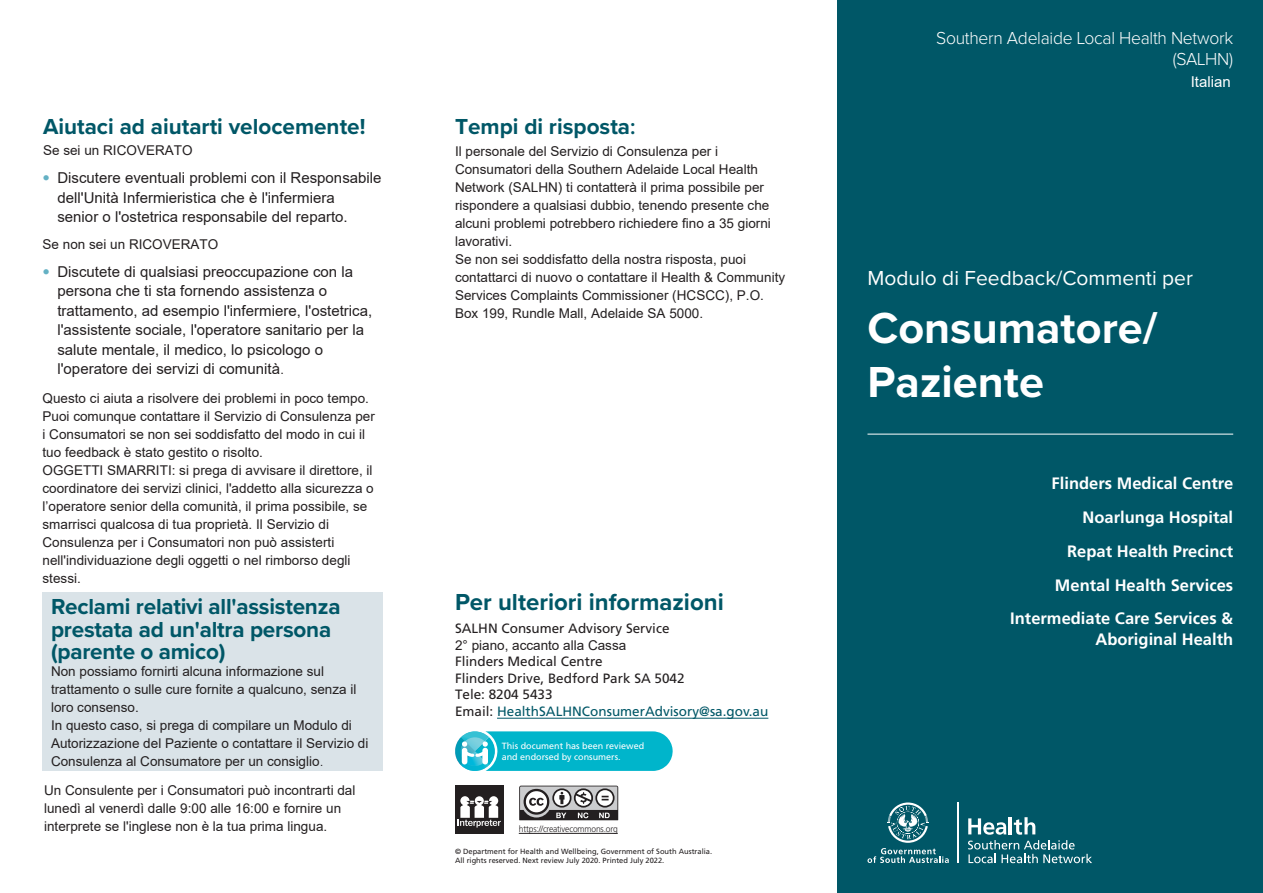
<style>
.page{position:relative;width:1263px;height:893px;background:#fff}
.page>*{position:absolute;margin:0;border:0;box-sizing:border-box;transform-origin:0 0}
.t1{font:700 45px/54px "Proxima Nova";color:#fff}
.Contact_Details{font:700 24px "Proxima Nova";color:#005767}
.Body_Copy_large{font:700 22.5px/22.5px "Proxima Nova";letter-spacing:-.01em;color:#005767}
.t2{font:21px "Proxima Nova";color:#fff}
.t3{font:300 18px/21px "Proxima Nova";letter-spacing:-.015em;color:#fff;text-align:right}
.Subheading_3{font:700 16.5px/21px "Frutiger";color:#fff;text-align:right}
.Body_Copy_large-2{font:15px/19.4px "Arial";color:#231f20}
.Bullet_Points_Copy_l{font:15px/19.5px "Arial";color:#231f20}
.t4{font:15px "Arial";color:#fff}
.Body_Copy_large-3{font:13.5px/18px "Arial";color:#231f20}
.Contact_Details-2{font:13.5px/16.5px "Frutiger";color:#231f20}
.t5{font:9px/10.5px "Frutiger";color:#fff}
.TTY_Mandatory_Statem{font:300 9px "Frutiger";letter-spacing:-.015em;color:#231f20;scale:.94 1}
.TTY_Mandatory_Statem-2{font:7.5px/9px "Frutiger";color:#231f20}
.s1{font-family:"Frutiger";font-weight:300;color:#64b1c4}
.s2{font-family:"Frutiger";font-weight:300}
.s3{font-weight:600}
.s4{font-family:"Arial"}
.s5{color:#005767}
</style>
<div class="page">
<div style="left:838px;top:0;width:425px;height:893px;background:#005767"></div>
<hr style="left:957px;top:803px;width:1px;height:60px;background:#fff">
<svg style="left:968px;top:817px;width:124px;height:46px"></svg>
<svg style="left:867px;top:802px;width:82px;height:61px"></svg>
<div style="left:43px;top:592px;width:340px;height:179px;background:#dae3e8"></div>
<svg style="left:455px;top:731px;width:218px;height:40px;background:#1cbcd0"></svg>
<div style="left:455px;top:785px;width:48px;height:49px;background:#231f20"></div>
<svg style="left:458px;top:796px;width:43px;height:31px"></svg>
<svg style="left:519px;top:786px;width:99px;height:34px"></svg>
<hr style="left:519px;top:833px;width:99px;height:1px;background:#231f20">
<hr style="left:867px;top:434px;width:366px;height:1px;background:#fff">
<hr style="left:497px;top:718px;width:271px;height:1px;background:#005767">
<p class="Body_Copy_large" style="left:43px;top:114px;width:324px">Aiutaci ad aiutarti velocemente!</p>
<p class="Body_Copy_large-3" style="left:43px;top:141px;width:151px">Se sei un RICOVERATO</p>
<p class="Bullet_Points_Copy_l" style="left:57px;top:168px;width:326px;text-indent:-15px"><span class="s1">•</span> Discutere eventuali problemi con il Responsabile dell'Unità Infermieristica che è l'infermiera<br>senior o l'ostetrica responsabile del reparto.</p>
<p class="Body_Copy_large-3" style="left:43px;top:235px;width:177px">Se non sei un RICOVERATO</p>
<p class="Bullet_Points_Copy_l" style="left:43px;top:262px;width:312px"><span class="s1">•</span> Discutete di qualsiasi preoccupazione con la</p>
<p class="Body_Copy_large-2" style="left:57px;top:281px;width:316px">persona che ti sta fornendo assistenza o trattamento, ad esempio l'infermiere, l'ostetrica, l'assistente sociale, l'operatore sanitario per la salute mentale, il medico, lo psicologo o l'operatore dei servizi di comunità<span class="s2">.</span></p>
<p class="Body_Copy_large-3" style="left:43px;top:389px;width:334px">Questo ci aiuta a risolvere dei problemi in poco tempo.<br>Puoi comunque contattare il Servizio di Consulenza per i Consumatori se non sei soddisfatto del modo in cui il tuo feedback è stato gestito o risolto.<br>OGGETTI SMARRITI: si prega di avvisare il direttore, il coordinatore dei servizi clinici, l'addetto alla sicurezza o l’operatore senior della comunità, il prima possibile, se smarrisci qualcosa di tua proprietà. Il Servizio di Consulenza per i Consumatori non può assisterti nell'individuazione degli oggetti o nel rimborso degli stessi.</p>
<p class="Body_Copy_large" style="left:51px;top:595px;width:291px">Reclami relativi all'assistenza prestata ad un'altra persona (parente o amico)</p>
<p class="Body_Copy_large-3" style="left:51px;top:662px;width:319px">Non possiamo fornirti alcuna informazione sul trattamento o sulle cure fornite a qualcuno, senza il loro consenso.<br>In questo caso, si prega di compilare un Modulo di Autorizzazione del Paziente o contattare il Servizio di Consulenza al Consumatore per un consiglio<span class="s2">.</span></p>
<p class="Body_Copy_large-3" style="left:44px;top:781px;width:313px">Un Consulente per i Consumatori può incontrarti dal lunedì al venerdì dalle 9:00 alle 16:00 e fornire un interprete se l'inglese non è la tua prima lingua.</p>
<p class="Body_Copy_large" style="left:455px;top:115px;width:182px">Tempi di risposta<span class="s3">:</span></p>
<p class="Body_Copy_large-3" style="left:455px;top:142px;width:332px">Il personale del Servizio di Consulenza per i Consumatori della Southern Adelaide Local Health Network (SALHN) ti contatterà il prima possibile per rispondere a qualsiasi dubbio, tenendo presente che alcuni problemi potrebbero richiedere fino a 35 giorni lavorativi.<br>Se non sei soddisfatto della nostra risposta, puoi contattarci di nuovo o contattare il Health &amp; Community Services Complaints Commissioner (HCSCC), P.O.<br>Box 199, Rundle Mall, Adelaide SA 5000.</p>
<p class="Contact_Details" style="left:455px;top:584px;width:270px">Per ulteriori informazioni</p>
<p class="Contact_Details-2" style="left:455px;top:620px;width:315px">SALHN Consumer Advisory Service<br><span class="s4">2° piano, accanto alla Cassa<br></span>Flinders Medical Centre<br>Flinders Drive, Bedford Park SA 5042<br>Tele: 8204 5433<br>Email: <span class="s5">HealthSALHNConsumerAdvisory@sa.gov.au</span></p>
<p class="t5" style="left:502px;top:741px;width:144px">This document has been reviewed and endorsed by consumers.</p>
<p class="TTY_Mandatory_Statem" style="left:519px;top:824px;width:107px">https://creativecommons.org</p>
<p class="TTY_Mandatory_Statem-2" style="left:455px;top:847px;width:259px">© Department for Health and Wellbeing, Government of South Australia.<br>All rights reserved. Next review July 2020. Printed July 2022.</p>
<p class="t3" style="left:936px;top:28px;width:299px">Southern Adelaide Local Health Network (SALHN)</p>
<p class="t4" style="left:1191px;top:71px;width:42px">Italian</p>
<p class="t2" style="left:867px;top:262px;width:327px">Modulo di Feedback/Commenti per</p>
<p class="t1" style="left:867px;top:300px;width:292px">Consumatore/<br>Paziente</p>
<p class="Subheading_3" style="left:1051px;top:473px;width:183px">Flinders Medical Centre</p>
<p class="Subheading_3" style="left:1082px;top:507px;width:152px">Noarlunga Hospital</p>
<p class="Subheading_3" style="left:1067px;top:541px;width:167px">Repat Health Precinct</p>
<p class="Subheading_3" style="left:1055px;top:574px;width:180px">Mental Health Services</p>
<p class="Subheading_3" style="left:1010px;top:608px;width:224px">Intermediate Care Services &amp;<br>Aboriginal Health</p>
</div>
